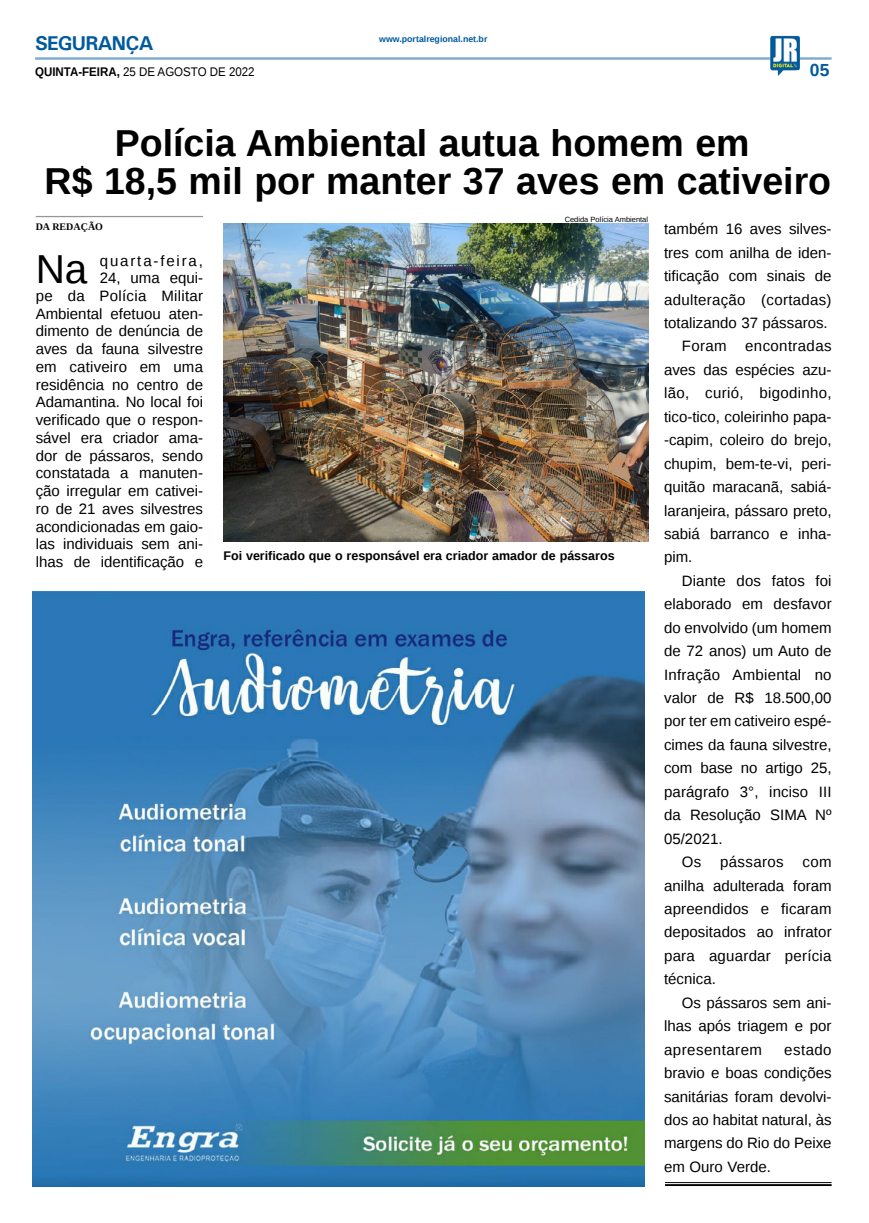
<style>
.page{position:relative;width:869px;height:1223px;background:#fff}
.page>*{position:absolute;margin:0;border:0;box-sizing:border-box;transform-origin:0 0}
.MATÉRIA{font:40.38px "Liberation Sans";color:#000}
.TÍTULO{font:700 37.5px "Liberation Sans";color:#000}
.TITULO_PG{font:700 20px "Univers";letter-spacing:-.04em;color:#005a9e}
.TÍTULO-2{font:700 17.5px "Liberation Sans";color:#005a9e}
.MATÉRIA-2{font:15px/23.4px "Liberation Sans";color:#000;text-align:justify}
.LEGENDA{font:700 12.5px "Liberation Sans";color:#000}
.DATA_PG{font:12.5px "Liberation Sans";color:#000;scale:.92 1}
.CRÉDITO_NOME{font:700 10px "Liberation Serif";color:#000}
.DATA_PG-2{font:700 8.75px "Liberation Sans";color:#005a9e}
.CRÉDITO_FOTO{font:7.5px "Liberation Sans";color:#000}
.s1{font-weight:700}
</style>
<div class="page">
<hr style="left:35px;top:57px;width:796px;height:3px;background:#005a9e">
<img style="left:769px;top:36px;width:30px;height:40px">
<img style="left:33px;top:592px;width:611px;height:593px">
<hr style="left:664px;top:1182px;width:167px;height:1px;background:#000">
<hr style="left:664px;top:1184px;width:167px;height:1px;background:#000">
<img style="left:223px;top:223px;width:424px;height:318px">
<hr style="left:36px;top:216px;width:167px;height:1px;background:#939598">
<p class="TITULO_PG" style="left:35px;top:31px;width:120px">SEGURANÇA</p>
<p class="DATA_PG" style="left:35px;top:65px;width:240px"><span class="s1">QUINTA-FEIRA,</span> 25 DE AGOSTO DE 2022</p>
<p class="DATA_PG-2" style="left:379px;top:33px;width:110px">www.portalregional.net.br</p>
<p class="TÍTULO-2" style="left:809px;top:58px;width:21px">05</p>
<p class="TÍTULO" style="left:115px;top:118px;width:636px">Polícia Ambiental autua homem em</p>
<p class="TÍTULO" style="left:45px;top:155px;width:787px">R$ 18,5 mil por manter 37 aves em cativeiro</p>
<p class="CRÉDITO_NOME" style="left:36px;top:220px;width:69px">DA REDAÇÃO</p>
<p class="MATÉRIA" style="left:36px;top:246px;width:53px">Na</p>
<p class="CRÉDITO_FOTO" style="left:564px;top:215px;width:85px">Cedida Polícia Ambiental</p>
<p class="MATÉRIA-2" style="left:663px;top:218px;width:169px">também 16 aves silves&shy;tres com anilha de iden&shy;tificação com sinais de adulteração (cortadas) totalizando 37 pássaros.</p>
<p class="MATÉRIA-2" style="left:663px;top:335px;width:169px;text-indent:18px">Foram encontradas aves das espécies azu&shy;lão, curió, bigodinho, tico-tico, coleirinho papa--capim, coleiro do brejo, chupim, bem-te-vi, peri&shy;quitão maracanã, sabiá&shy;laranjeira, pássaro preto, sabiá barranco e inha&shy;pim.</p>
<p class="MATÉRIA-2" style="left:663px;top:569px;width:169px;text-indent:18px">Diante dos fatos foi elaborado em desfavor do envolvido (um homem de 72 anos) um Auto de Infração Ambiental no valor de R$ 18.500,00 por ter em cativeiro espé&shy;cimes da fauna silvestre, com base no artigo 25, parágrafo 3°, inciso III da Resolução SIMA Nº 05/2021.</p>
<p class="MATÉRIA-2" style="left:663px;top:850px;width:169px;text-indent:18px">Os pássaros com anilha adulterada foram apreendidos e ficaram depositados ao infrator para aguardar perícia técnica.</p>
<p class="MATÉRIA-2" style="left:663px;top:991px;width:169px;text-indent:18px">Os pássaros sem ani&shy;lhas após triagem e por apresentarem</p>
<p class="MATÉRIA-2" style="left:36px;top:252px;width:169px;line-height:17.8px;text-align:right">quarta-feira,<br>24, uma equi-<br>pe da Polícia Militar<br>Ambiental efetuou aten&shy;dimento de denúncia de aves da fauna silvestre em cativeiro em uma residência no centro de<br>Adamantina. No local foi verificado que o respon&shy;sável era criador ama&shy;dor de pássaros, sendo constatada a manuten&shy;ção irregular em cativei&shy;ro de 21 aves silvestres acondicionadas em gaio&shy;las individuais sem ani&shy;lhas de identificação e</p>
<p class="LEGENDA" style="left:223px;top:547px;width:392px">Foi verificado que o responsável era criador amador de pássaros</p>
<p class="MATÉRIA-2" style="left:663px;top:1038px;width:169px;text-indent:120px">estado bravio e boas condições sanitárias foram devolvi&shy;dos ao habitat natural, às margens do Rio do Peixe em Ouro Verde.</p>
</div>
